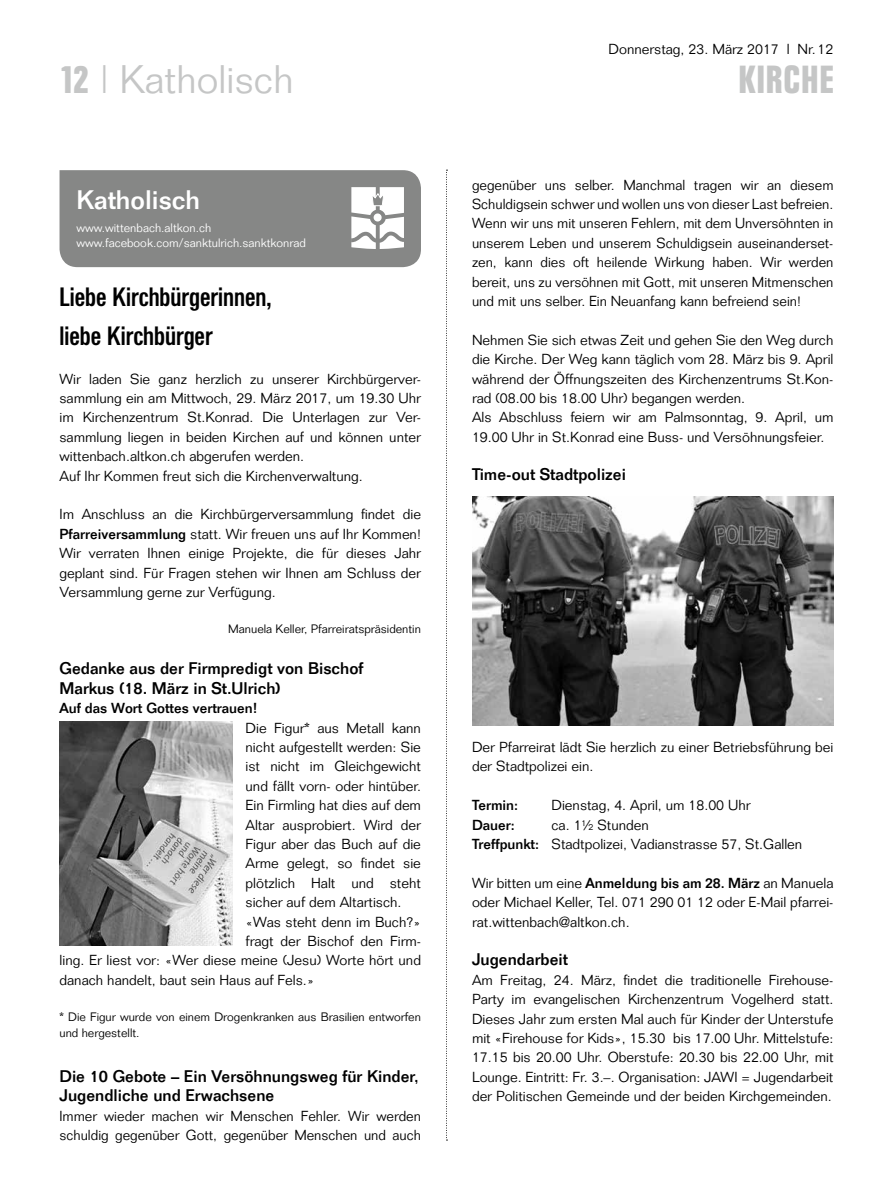
<style>
.page{position:relative;width:893px;height:1191px;background:#fff}
.page>*{position:absolute;margin:0;border:0;box-sizing:border-box;transform-origin:0 0}
.t1{font:300 39px "Folio";color:#c5c6c6}
.t2{font:700 39px "Folio Condensed BQ";letter-spacing:.03em;color:#c5c6c6}
.t3{font:500 26.25px/38.7px "Folio Condensed BQ";color:#000}
.t4{font:500 26.25px "Folio";color:#fff}
.t5{font:500 16.5px/19.4px "Folio";color:#000}
.t6{font:300 14.25px/19.4px "Folio";color:#000}
.t7{font:500 14.25px "Folio";color:#000}
.t8{font:300 12px/16.5px "Folio";color:#000}
.t9{font:300 12px/15px "Folio";color:#fff}
.s1{font-family:"Folio Condensed BQ";font-weight:700}
.s2{font-weight:500}
</style>
<div class="page">
<svg style="left:446px;top:170px;width:1px;height:970px"></svg>
<svg style="left:60px;top:170px;width:361px;height:97px;background:#8f908f"></svg>
<img style="left:60px;top:721px;width:173px;height:225px">
<img style="left:472px;top:496px;width:361px;height:230px">
<p class="t6" style="left:609px;top:39px;width:226px">Donnerstag, 23. März 2017 l Nr.12</p>
<h1 class="t1" style="left:60px;top:56px;width:236px"><span class="s1">12</span> | Katholisch</h1>
<h1 class="t2" style="left:739px;top:58px;width:96px">KIRCHE</h1>
<h2 class="t4" style="left:77px;top:184px;width:125px">Katholisch</h2>
<p class="t9" style="left:77px;top:221px;width:231px">www.wittenbach.altkon.ch www.facebook.com/sanktulrich.sanktkonrad</p>
<h2 class="t3" style="left:60px;top:278px;width:213px">Liebe Kirchbürgerinnen, liebe Kirchbürger</h2>
<p class="t6" style="left:60px;top:369px;width:363px">Wir laden Sie ganz herzlich zu unserer Kirchbürgerver&shy;sammlung ein am Mittwoch, 29. März 2017, um 19.30 Uhr im Kirchenzentrum St.Konrad. Die Unterlagen zur Ver&shy;sammlung liegen in beiden Kirchen auf und können unter wittenbach.altkon.ch abgerufen werden.<br>Auf Ihr Kommen freut sich die Kirchenverwaltung.</p>
<p class="t6" style="left:60px;top:504px;width:363px;text-align:justify">Im Anschluss an die Kirchbürgerversammlung findet die <span class="s2">Pfarreiversammlung</span> statt. Wir freuen uns auf Ihr Kommen!<br>Wir verraten Ihnen einige Projekte, die für dieses Jahr geplant sind. Für Fragen stehen wir Ihnen am Schluss der Versammlung gerne zur Verfügung.</p>
<p class="t8" style="left:228px;top:620px;width:194px">Manuela Keller, Pfarreiratspräsidentin</p>
<p class="t5" style="left:60px;top:659px;width:305px">Gedanke aus der Firmpredigt von Bischof<br>Markus (18. März in St.Ulrich)</p>
<p class="t7" style="left:60px;top:699px;width:199px">Auf das Wort Gottes vertrauen!</p>
<p class="t6" style="left:246px;top:718px;width:177px">Die Figur* aus Metall kann</p>
<p class="t6" style="left:246px;top:737px;width:177px">nicht aufgestellt werden: Sie</p>
<p class="t6" style="left:246px;top:756px;width:177px">ist nicht im Gleichgewicht</p>
<p class="t6" style="left:246px;top:776px;width:177px">und fällt vorn- oder hintüber.</p>
<p class="t6" style="left:246px;top:795px;width:177px">Ein Firmling hat dies auf dem</p>
<p class="t6" style="left:246px;top:815px;width:177px">Altar ausprobiert. Wird der</p>
<p class="t6" style="left:246px;top:834px;width:177px">Figur aber das Buch auf die</p>
<p class="t6" style="left:246px;top:853px;width:177px">Arme gelegt, so findet sie</p>
<p class="t6" style="left:246px;top:873px;width:177px">plötzlich Halt und steht</p>
<p class="t6" style="left:246px;top:892px;width:157px">sicher auf dem Altartisch.</p>
<p class="t6" style="left:246px;top:912px;width:177px">«Was steht denn im Buch?»</p>
<p class="t6" style="left:246px;top:931px;width:177px">fragt der Bischof den Firm-</p>
<p class="t6" style="left:60px;top:950px;width:363px">ling. Er liest vor: «Wer diese meine (Jesu) Worte hört und</p>
<p class="t6" style="left:60px;top:970px;width:257px">danach handelt, baut sein Haus auf Fels.»</p>
<p class="t8" style="left:60px;top:1008px;width:363px">* Die Figur wurde von einem Drogenkranken aus Brasilien entworfen und hergestellt.</p>
<p class="t5" style="left:60px;top:1066px;width:361px">Die 10 Gebote – Ein Versöhnungsweg für Kinder,<br>Jugendliche und Erwachsene</p>
<p class="t6" style="left:60px;top:1105px;width:363px">Immer wieder machen wir Menschen Fehler. Wir werden schuldig gegenüber Gott, gegenüber Menschen und auch</p>
<p class="t6" style="left:472px;top:175px;width:363px;text-align:justify">gegenüber uns selber. Manchmal tragen wir an diesem Schuldigsein schwer und wollen uns von dieser Last befreien.<br>Wenn wir uns mit unseren Fehlern, mit dem Unversöhnten in unserem Leben und unserem Schuldigsein auseinanderset&shy;zen, kann dies oft heilende Wirkung haben. Wir werden bereit, uns zu versöhnen mit Gott, mit unseren Mitmenschen und mit uns selber. Ein Neuanfang kann befreiend sein!</p>
<p class="t6" style="left:472px;top:330px;width:363px">Nehmen Sie sich etwas Zeit und gehen Sie den Weg durch die Kirche. Der Weg kann täglich vom 28. März bis 9. April während der Öffnungszeiten des Kirchenzentrums St.Kon&shy;rad (08.00 bis 18.00 Uhr) begangen werden.<br>Als Abschluss feiern wir am Palmsonntag, 9. April, um 19.00 Uhr in St.Konrad eine Buss- und Versöhnungsfeier.</p>
<p class="t5" style="left:472px;top:465px;width:156px">Time-out Stadtpolizei</p>
<p class="t6" style="left:472px;top:737px;width:363px">Der Pfarreirat lädt Sie herzlich zu einer Betriebsführung bei der Stadtpolizei ein.</p>
<p class="t7" style="left:472px;top:796px;width:48px">Termin:</p>
<p class="t6" style="left:551px;top:795px;width:201px">Dienstag, 4. April, um 18.00 Uhr</p>
<p class="t7" style="left:472px;top:816px;width:44px">Dauer:</p>
<p class="t6" style="left:472px;top:815px;width:332px;text-indent:80px">ca. 1½ Stunden<br><span class="s2">Treffpunkt:</span> Stadtpolizei, Vadianstrasse 57, St.Gallen</p>
<p class="t6" style="left:472px;top:873px;width:363px;text-align:justify">Wir bitten um eine <span class="s2">Anmeldung bis am 28. März</span> an Manuela oder Michael Keller, Tel. 071 290 01 12 oder E-Mail pfarrei&shy;rat.wittenbach@altkon.ch.</p>
<p class="t5" style="left:472px;top:949px;width:97px">Jugendarbeit</p>
<p class="t6" style="left:472px;top:970px;width:363px;text-align:justify">Am Freitag, 24. März, findet die traditionelle Firehouse-Party im evangelischen Kirchenzentrum Vogelherd statt.<br>Dieses Jahr zum ersten Mal auch für Kinder der Unterstufe mit «Firehouse for Kids», 15.30 bis 17.00 Uhr. Mittelstufe:<br>17.15 bis 20.00 Uhr. Oberstufe: 20.30 bis 22.00 Uhr, mit Lounge. Eintritt: Fr. 3.–. Organisation: JAWI = Jugendarbeit der Politischen Gemeinde und der beiden Kirchgemeinden.</p>
</div>
